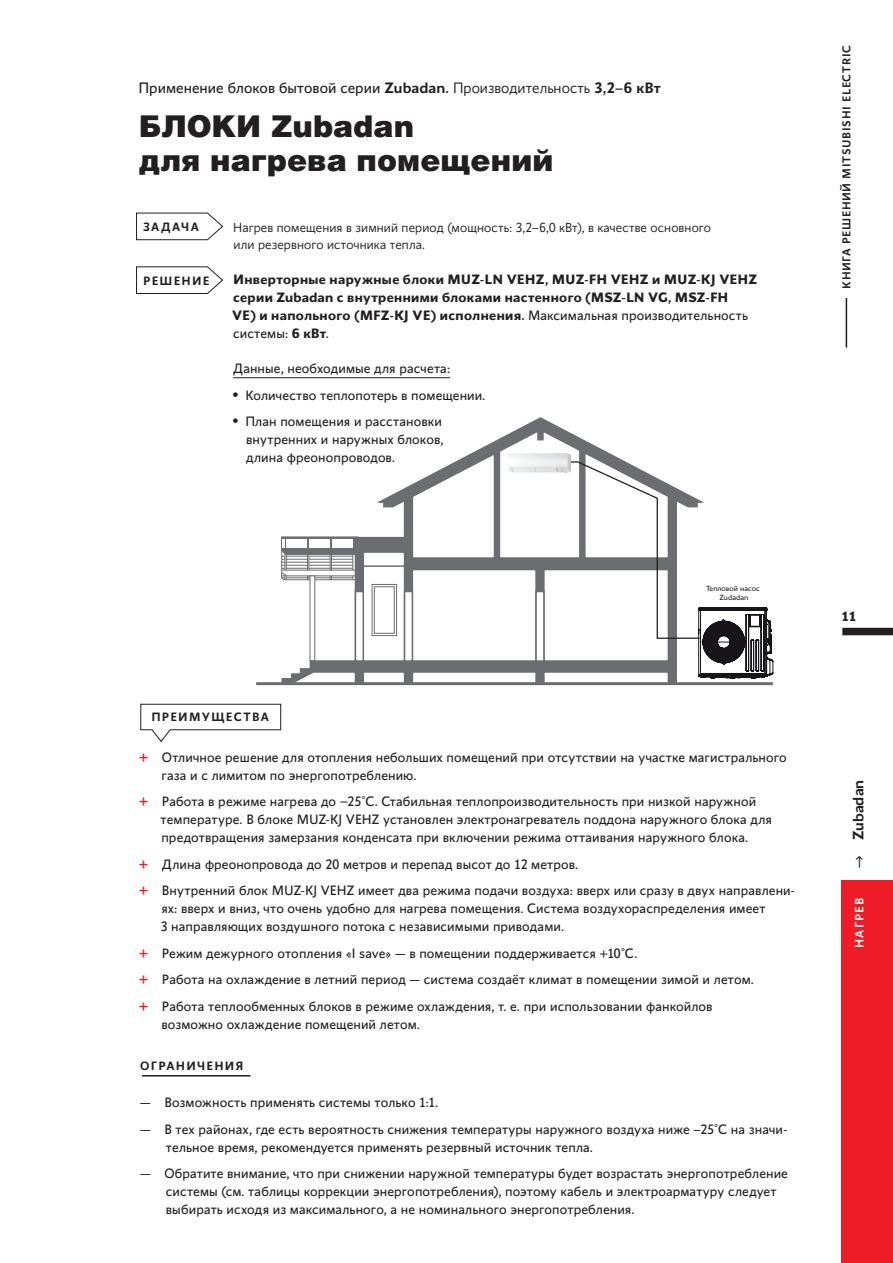
<style>
.page{position:relative;width:893px;height:1263px;background:#fff}
.page>*{position:absolute;margin:0;border:0;box-sizing:border-box;transform-origin:0 0}
.t1{font:30px/34.5px "Helios Black C";color:#231f20}
.t2{font:15px "Conqueror Sans";letter-spacing:.005em;color:#231f20}
.t3{font:600 15px "Conqueror Sans";letter-spacing:.005em;color:#231f20}
.t4{font:13.5px/18px "Conqueror Sans";letter-spacing:.01em;color:#231f20}
.t5{font:700 13.5px/18px "Conqueror Sans";letter-spacing:.025em;color:#231f20}
.t6{font:300 13.05px/17.2px "Conqueror Sans";letter-spacing:.01em;color:#231f20}
.t7{font:600 12px "Conqueror Sans";letter-spacing:.1em;color:#231f20}
.t8{font:500 12px "Conqueror Sans";letter-spacing:.105em;color:#fff}
.t9{font:500 11.4px "Conqueror Sans";letter-spacing:.06em;color:#231f20}
.t10{font:7.35px/8.9px "Conqueror Sans";color:#231f20;text-align:center;scale:1.04 1}
.s1{font-weight:600}
.s2{font-weight:300}
.s3{font-weight:400}
.s4{font-weight:500;font-size:16.5px}
.s5{font-weight:900;font-size:15px;color:#ee1b29}
</style>
<div class="page">
<div style="left:842px;top:628px;width:51px;height:7px;background:#231f20"></div>
<hr style="left:846px;top:298px;width:1px;height:50px;background:#231f20">
<div style="left:842px;top:880px;width:51px;height:383px;background:#ee1b29"></div>
<svg style="left:281px;top:417px;width:396px;height:265px"></svg>
<svg style="left:281px;top:536px;width:77px;height:44px"></svg>
<div style="left:405px;top:591px;width:7px;height:70px;background:#fff"></div>
<div style="left:404px;top:591px;width:9px;height:71px;border:1px solid #6c6d70"></div>
<div style="left:355px;top:591px;width:8px;height:70px;background:#fff"></div>
<div style="left:355px;top:591px;width:9px;height:71px;border:1px solid #6c6d70"></div>
<div style="left:536px;top:591px;width:8px;height:70px;background:#fff"></div>
<div style="left:535px;top:591px;width:10px;height:71px;border:1px solid #6c6d70"></div>
<hr style="left:363px;top:565px;width:42px;height:2px;background:#6c6d70">
<div style="left:310px;top:576px;width:5px;height:85px;background:#fff"></div>
<div style="left:310px;top:575px;width:5px;height:86px;border:1px solid #6c6d70"></div>
<div style="left:372px;top:584px;width:25px;height:52px;border:1px solid #6c6d70"></div>
<div style="left:374px;top:586px;width:21px;height:48px;border:1px solid #6c6d70"></div>
<hr style="left:256px;top:682px;width:517px;height:3px;background:#6c6d70">
<svg style="left:566px;top:461px;width:207px;height:218px"></svg>
<img style="left:508px;top:454px;width:62px;height:19px">
<hr style="left:233px;top:377px;width:217px;height:1px;background:#231f20">
<svg style="left:136px;top:266px;width:88px;height:28px"></svg>
<svg style="left:136px;top:212px;width:88px;height:29px"></svg>
<svg style="left:140px;top:703px;width:142px;height:40px"></svg>
<hr style="left:142px;top:1075px;width:109px;height:1px;background:#231f20">
<p class="t2" style="left:138px;top:79px;width:524px">Применение блоков бытовой серии <span class="s1">Zubadan.</span> <span class="s2">Производительность</span> <span class="s1">3,2–6 кВт</span></p>
<h1 class="t1" style="left:139px;top:107px;width:416px">БЛОКИ Zubadan<br>для нагрева помещений</h1>
<p class="t7" style="left:143px;top:220px;width:57px">ЗАДАЧА</p>
<p class="t7" style="left:143px;top:273px;width:68px">РЕШЕНИЕ</p>
<p class="t6" style="left:233px;top:219px;width:479px">Нагрев помещения в зимний период (мощность: 3,2–6,0 кВт), в качестве основного или резервного источника тепла.</p>
<p class="t5" style="left:232px;top:271px;width:527px">Инверторные наружные блоки MUZ-LN VEHZ, MUZ-FH VEHZ и MUZ-KJ VEHZ серии Zubadan с внутренними блоками настенного (MSZ-LN VG, MSZ-FH<br>VE) и напольного (MFZ-KJ VE) исполнения. <span class="s3">Максимальная производительность системы:</span> 6 кВт<span class="s3">.</span></p>
<p class="t4" style="left:233px;top:360px;width:218px">Данные, необходимые для расчета:</p>
<p class="t4" style="left:232px;top:386px;width:254px"><span class="s4">•</span> Количество теплопотерь в помещении.</p>
<p class="t4" style="left:246px;top:413px;width:199px;text-align:justify;text-indent:-14px"><span class="s4">•</span> План помещения и расстановки внутренних и наружных блоков, длина фреонопроводов.</p>
<p class="t9" style="left:840px;top:289px;width:245px;rotate:-90deg">КНИГА РЕШЕНИЙ MITSUBISHI ELECTRIC</p>
<p class="t7" style="left:151px;top:710px;width:119px">ПРЕИМУЩЕСТВА</p>
<p class="t10" style="left:706px;top:584px;width:53px">Тепловой насос<br>Zudadan</p>
<p class="t4" style="left:161px;top:748px;width:627px;text-indent:-23px"><span class="s5">+</span> Отличное решение для отопления небольших помещений при отсутствии на участке магистрального газа и с лимитом по энергопотреблению.</p>
<p class="t4" style="left:161px;top:793px;width:613px;text-indent:-22px"><span class="s5">+</span> Работа в режиме нагрева до −25°C. Стабильная теплопроизводительность при низкой наружной температуре. В блоке MUZ-KJ VEHZ установлен электронагреватель поддона наружного блока для предотвращения замерзания конденсата при включении режима оттаивания наружного блока.</p>
<p class="t4" style="left:139px;top:851px;width:657px;line-height:26.5px"><span class="s5">+</span> Длина фреонопровода до 20 метров и перепад высот до 12 метров.<br><span class="s5">+</span> Внутренний блок MUZ-KJ VEHZ имеет два режима подачи воздуха: вверх или сразу в двух направлени-</p>
<p class="t4" style="left:161px;top:900px;width:606px">ях: вверх и вниз, что очень удобно для нагрева помещения. Система воздухораспределения имеет<br>3 направляющих воздушного потока с независимыми приводами.</p>
<p class="t4" style="left:139px;top:940px;width:616px;line-height:26.5px"><span class="s5">+</span> Режим дежурного отопления «I save» — в помещении поддерживается +10°C.<br><span class="s5">+</span> Работа на охлаждение в летний период — система создаёт климат в помещении зимой и летом. <span class="s5">+</span> Работа теплообменных блоков в режиме охлаждения, т. е. при использовании фанкойлов</p>
<p class="t4" style="left:161px;top:1015px;width:260px">возможно охлаждение помещений летом.</p>
<p class="t7" style="left:140px;top:1058px;width:105px">ОГРАНИЧЕНИЯ</p>
<p class="t4" style="left:140px;top:1094px;width:299px">— Возможность применять системы только 1:1.</p>
<p class="t4" style="left:166px;top:1120px;width:623px;text-indent:-26px">— В тех районах, где есть вероятность снижения температуры наружного воздуха ниже –25°C на значи&shy;тельное время, рекомендуется применять резервный источник тепла.</p>
<p class="t4" style="left:166px;top:1165px;width:624px;text-indent:-26px">— Обратите внимание, что при снижении наружной температуры будет возрастать энергопотребление системы (см. таблицы коррекции энергопотребления), поэтому кабель и электроарматуру следует выбирать исходя из максимального, а не номинального энергопотребления.</p>
<p class="t5" style="left:841px;top:607px;width:17px">11</p>
<p class="t3" style="left:849px;top:868px;width:90px;rotate:-90deg"><span class="s3">—›</span> Zubadan</p>
<p class="t8" style="left:852px;top:948px;width:52px;rotate:-90deg">НАГРЕВ</p>
</div>
